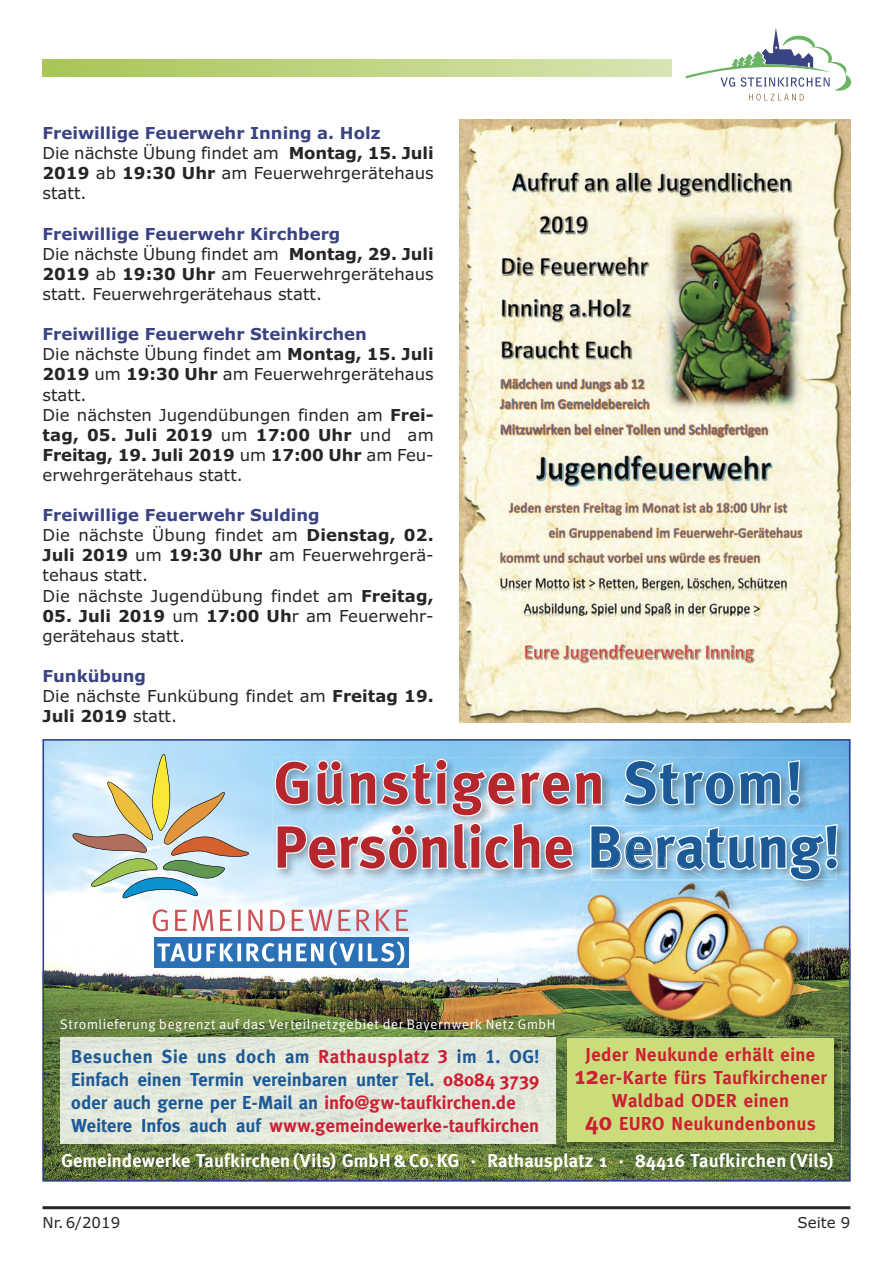
<style>
.page{position:relative;width:893px;height:1263px;background:#fff}
.page>*{position:absolute;margin:0;border:0;box-sizing:border-box;transform-origin:0 0}
.t1{font:700 59.4px/64.1px "Meta Pro";letter-spacing:.015em;color:#b5272d}
.t2{font:700 18.75px/23px "Meta";letter-spacing:.005em;color:#1b5a96}
.t3{font:700 18.75px/23px "Meta";letter-spacing:.02em;color:#cc2134;text-align:center}
.t4{font:700 18.6px "Meta";letter-spacing:.015em;color:#fff}
.t5{font:16.5px/20.1px "Verdana";color:#272526}
.t6{font:15px "Verdana";color:#272526}
.t7{font:13.95px "Meta";letter-spacing:.045em;color:#fff}
.s1{font-weight:700;color:#3b4483}
.s2{font-weight:700}
.s3{color:#1b5a96}
.s4{color:#cc2134}
.s5{font-family:"Meta Bold Zahlen";font-weight:400;color:#cc2134}
.s6{font-family:"Meta Bold Zahlen";font-weight:400}
.s7{font-size:24.9px}
</style>
<div class="page">
<hr style="left:43px;top:1206px;width:807px;height:3px;background:#272526">
<svg style="left:686px;top:28px;width:165px;height:73px"></svg>
<div style="left:43px;top:60px;width:629px;height:17px;background:linear-gradient(to right,#a8c557,#d8e5b3)"></div>
<img style="left:43px;top:739px;width:807px;height:442px">
<div style="left:154px;top:938px;width:255px;height:30px;background:#2b71b6"></div>
<svg style="left:153px;top:909px;width:255px;height:22px"></svg>
<svg style="left:157px;top:941px;width:247px;height:25px"></svg>
<svg style="left:70px;top:753px;width:183px;height:148px"></svg>
<img style="left:273px;top:757px;width:575px;height:134px">
<svg style="left:274px;top:758px;width:564px;height:122px"></svg>
<img style="left:755px;top:891px;width:53px;height:12px">
<img style="left:731px;top:880px;width:14px;height:11px">
<img style="left:586px;top:880px;width:9px;height:11px">
<img style="left:601px;top:879px;width:109px;height:1px">
<img style="left:601px;top:836px;width:107px;height:43px">
<img style="left:607px;top:836px;width:79px;height:43px">
<img style="left:688px;top:839px;width:2px;height:31px">
<img style="left:606px;top:839px;width:82px;height:31px">
<img style="left:688px;top:931px;width:133px;height:105px">
<img style="left:556px;top:928px;width:134px;height:106px">
<img style="left:576px;top:891px;width:179px;height:139px">
<img style="left:690px;top:903px;width:118px;height:127px">
<img style="left:595px;top:880px;width:136px;height:11px">
<img style="left:60px;top:1038px;width:495px;height:105px">
<img style="left:566px;top:1036px;width:275px;height:113px">
<img style="left:692px;top:1036px;width:78px;height:2px">
<div style="left:567px;top:1038px;width:267px;height:104px;background:#cbdc7a"></div>
<img style="left:459px;top:119px;width:391px;height:603px">
<p class="t5" style="left:43px;top:123px;width:393px"><span class="s1">Freiwillige Feuerwehr Inning a. Holz<br></span>Die nächste Übung findet am <span class="s2">Montag, 15. Juli<br>2019</span> ab <span class="s2">19:30 Uhr</span> am Feuerwehrgerätehaus statt.</p>
<p class="t5" style="left:43px;top:224px;width:393px"><span class="s1">Freiwillige Feuerwehr Kirchberg<br></span>Die nächste Übung findet am <span class="s2">Montag, 29. Juli 2019</span> ab <span class="s2">19:30 Uhr</span> am Feuerwehrgerätehaus statt. Feuerwehrgerätehaus statt.</p>
<p class="t5" style="left:43px;top:324px;width:393px"><span class="s1">Freiwillige Feuerwehr Steinkirchen<br></span>Die nächste Übung findet am <span class="s2">Montag, 15. Juli 2019</span> um <span class="s2">19:30 Uhr</span> am Feuerwehrgerätehaus statt.<br>Die nächsten Jugendübungen finden am <span class="s2">Frei&shy;tag, 05. Juli 2019</span> um <span class="s2">17:00 Uhr</span> und am <span class="s2">Freitag, 19. Juli 2019</span> um <span class="s2">17:00 Uhr</span> am Feu&shy;erwehrgerätehaus statt.</p>
<p class="t5" style="left:43px;top:505px;width:393px"><span class="s1">Freiwillige Feuerwehr Sulding<br></span>Die nächste Übung findet am <span class="s2">Dienstag, 02.<br>Juli 2019</span> um <span class="s2">19:30 Uhr</span> am Feuerwehrgerä&shy;tehaus statt.<br>Die nächste Jugendübung findet am <span class="s2">Freitag,</span></p>
<p class="t5" style="left:43px;top:606px;width:393px"><span class="s2">05. Juli 2019</span> um <span class="s2">17:00 Uh</span>r am Feuerwehr&shy;gerätehaus statt.</p>
<p class="t5" style="left:43px;top:666px;width:393px"><span class="s1">Funkübung<br></span>Die nächste Funkübung findet am <span class="s2">Freitag 19.<br>Juli 2019</span> statt.</p>
<h1 class="t1" style="left:273px;top:757px;width:531px">Günstigeren <span class="s3">Strom!<br></span>Persönliche <span class="s3">Bera</span></h1>
<p class="t7" style="left:60px;top:1016px;width:497px">Stromlieferung begrenzt auf das Verteilnetzgebiet der Bayernwerk Netz GmbH</p>
<p class="t2" style="left:71px;top:1045px;width:470px">Besuchen Sie uns doch am <span class="s4">Rathausplatz</span> <span class="s5">3</span> im <span class="s6">1</span>. OG!<br>Einfach einen Termin vereinbaren unter Tel. <span class="s4">08084 3739 </span>oder auch gerne per E-Mail an <span class="s4">info@gw-taufkirchen.de </span>Weitere Infos auch auf <span class="s4">www.gemeindewerke-taufkirchen</span></p>
<p class="t3" style="left:574px;top:1043px;width:254px">Jeder Neukunde erhält eine<br><span class="s7">12</span>er-Karte fürs Taufkirchener<br>Waldbad ODER einen<br><span class="s7">40</span> EURO Neukundenbonus</p>
<p class="t4" style="left:61px;top:1149px;width:774px">Gemeindewerke Taufkirchen (Vils) GmbH &amp; Co. KG · Rathausplatz 1 · 84416 Taufkirchen (Vils)</p>
<p class="t6" style="left:43px;top:1214px;width:79px">Nr. 6/2019</p>
<p class="t6" style="left:797px;top:1214px;width:54px">Seite 9</p>
</div>
